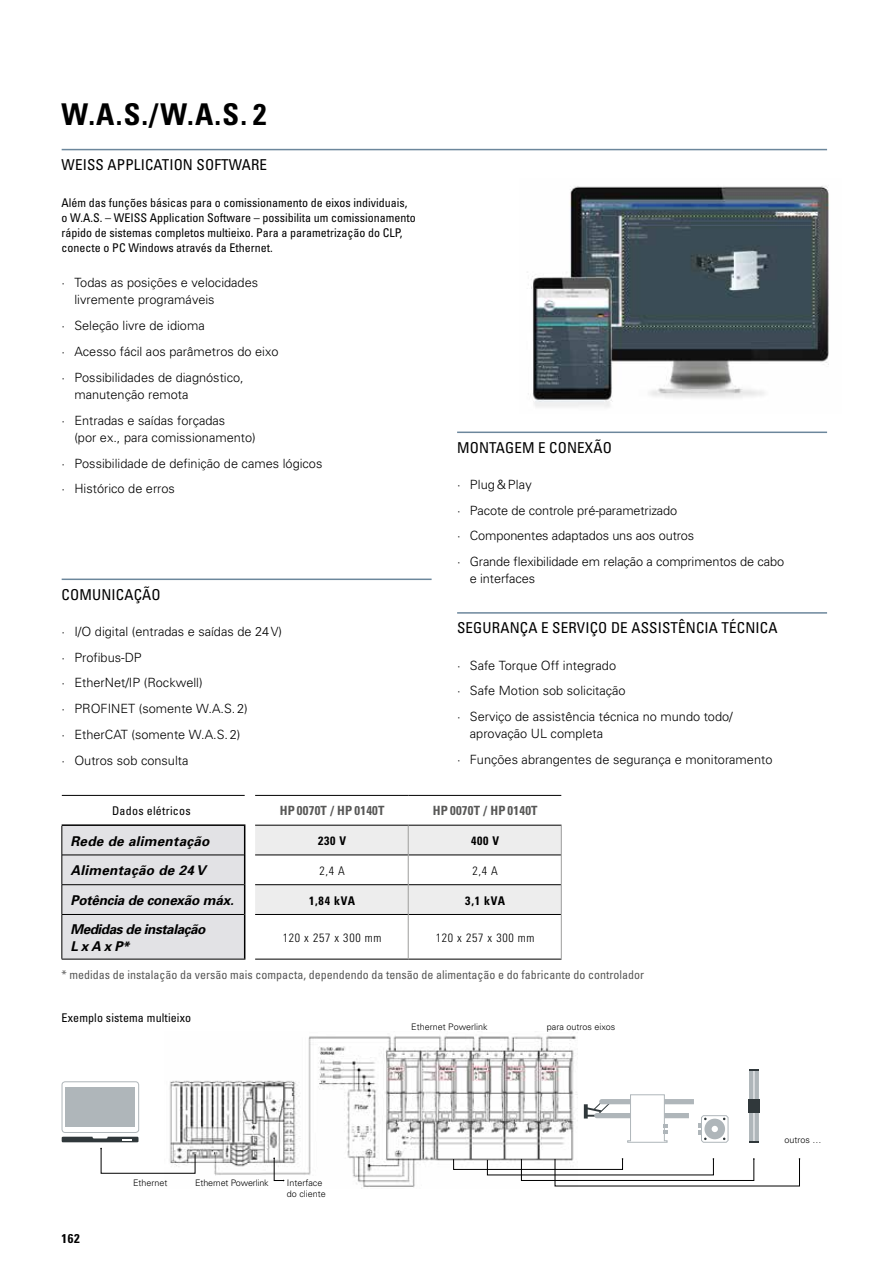
<style>
.page{position:relative;width:893px;height:1263px;background:#fff}
.page>*{position:absolute;margin:0;border:0;box-sizing:border-box;transform-origin:0 0}
.t1{font:700 condensed 30px "Univers";color:#000}
.t2{font:condensed 15px "Univers";letter-spacing:.01em;color:#000}
.t3{font:italic 700 13.5px/28.7px "Univers";letter-spacing:-.015em;color:#000}
.t4{font:italic 700 13.5px "Univers";letter-spacing:.02em;color:#000}
.t5{font:300 12.75px/25.8px "Univers";color:#000}
.t6{font:700 condensed 12.75px "Univers";letter-spacing:.02em;color:#575756}
.t7{font:700 condensed 12.75px "Univers";color:#000}
.t8{font:condensed 12px/15px "Univers";color:#000}
.t9{font:condensed 12px "Univers";color:#575756}
.t10{font:300 condensed 12px "Univers";letter-spacing:.06em;color:#000}
.t11{font:700 condensed 12px "Univers";letter-spacing:.06em;color:#000}
.t12{font:condensed 12px "Univers";letter-spacing:.02em;color:#000}
.t13{font:300 9px/10.5px "Univers";color:#000}
.t14{font:300 9px "Univers";letter-spacing:-.02em;color:#000}
</style>
<div class="page">
<img style="left:165px;top:1036px;width:413px;height:152px">
<img style="left:527px;top:186px;width:302px;height:221px">
<div style="left:748px;top:1099px;width:12px;height:14px;background:#30383b"></div>
<svg style="left:749px;top:1069px;width:10px;height:74px"></svg>
<svg style="left:584px;top:1094px;width:145px;height:49px"></svg>
<svg style="left:62px;top:1137px;width:76px;height:5px"></svg>
<div style="left:62px;top:1081px;width:77px;height:52px;border:1px solid #afb6ba;border-radius:3px"></div>
<div style="left:65px;top:1087px;width:70px;height:40px;background:#afb6ba"></div>
<svg style="left:100px;top:1148px;width:95px;height:25px"></svg>
<svg style="left:487px;top:1158px;width:227px;height:17px"></svg>
<div style="left:521px;top:1159px;width:233px;height:22px;border:1px solid #000"></div>
<svg style="left:273px;top:1157px;width:11px;height:24px"></svg>
<hr style="left:62px;top:149px;width:765px;height:1px;background:#6c879c">
<hr style="left:457px;top:432px;width:370px;height:1px;background:#6c879c">
<hr style="left:62px;top:578px;width:370px;height:2px;background:#6c879c">
<hr style="left:457px;top:612px;width:370px;height:2px;background:#6c879c">
<hr style="left:255px;top:795px;width:153px;height:1px;background:#000">
<hr style="left:408px;top:795px;width:153px;height:1px;background:#000">
<hr style="left:255px;top:914px;width:153px;height:1px;background:#000">
<hr style="left:408px;top:914px;width:153px;height:1px;background:#000">
<hr style="left:255px;top:959px;width:153px;height:1px;background:#000">
<hr style="left:408px;top:959px;width:153px;height:1px;background:#000">
<svg style="left:255px;top:825px;width:307px;height:89px"></svg>
<hr style="left:408px;top:914px;width:1px;height:45px;background:#9d9d9c">
<hr style="left:561px;top:914px;width:1px;height:45px;background:#9d9d9c">
<hr style="left:62px;top:795px;width:183px;height:1px;background:#000">
<hr style="left:62px;top:824px;width:183px;height:2px;background:#000">
<div style="left:62px;top:825px;width:183px;height:134px;background:#e2e2e5"></div>
<hr style="left:62px;top:914px;width:1px;height:45px;background:#000">
<hr style="left:62px;top:854px;width:182px;height:1px;background:#000">
<hr style="left:62px;top:884px;width:182px;height:1px;background:#000">
<hr style="left:62px;top:914px;width:182px;height:1px;background:#000">
<hr style="left:62px;top:959px;width:183px;height:1px;background:#000">
<h1 class="t1" style="left:62px;top:96px;width:206px">W.A.S./W.A.S. 2</h1>
<p class="t2" style="left:62px;top:155px;width:207px">WEISS APPLICATION SOFTWARE</p>
<p class="t8" style="left:62px;top:195px;width:356px">Além das funções básicas para o comissionamento de eixos individuais, o W.A.S. – WEISS Application Software – possibilita um comissionamento rápido de sistemas completos multieixo. Para a parametrização do CLP, conecte o PC Windows através da Ethernet.</p>
<p class="t5" style="left:74px;top:273px;width:185px;line-height:17.2px;text-indent:-13px">· Todas as posições e velocidades livremente programáveis</p>
<p class="t5" style="left:62px;top:312px;width:218px">· Seleção livre de idioma<br>· Acesso fácil aos parâmetros do eixo · Possibilidades de diagnóstico,</p>
<p class="t5" style="left:62px;top:381px;width:165px;text-indent:13px">manutenção remota<br>· Entradas e saídas forçadas</p>
<p class="t5" style="left:62px;top:424px;width:262px;text-indent:13px">(por ex., para comissionamento)<br>· Possibilidade de definição de cames lógicos · Histórico de erros</p>
<p class="t2" style="left:62px;top:585px;width:101px">COMUNICAÇÃO</p>
<p class="t2" style="left:457px;top:438px;width:156px">MONTAGEM E CONEXÃO</p>
<p class="t5" style="left:457px;top:471px;width:328px">· Plug &amp; Play<br>· Pacote de controle pré-parametrizado<br>· Componentes adaptados uns aos outros<br>· Grande flexibilidade em relação a comprimentos de cabo</p>
<p class="t5" style="left:470px;top:566px;width:67px">e interfaces</p>
<p class="t5" style="left:62px;top:618px;width:222px">· I/O digital (entradas e saídas de 24V) · Profibus-DP<br>· EtherNet/IP (Rockwell)<br>· PROFINET (somente W.A.S.2)<br>· EtherCAT (somente W.A.S.2)<br>· Outros sob consulta</p>
<p class="t2" style="left:457px;top:618px;width:322px">SEGURANÇA E SERVIÇO DE ASSISTÊNCIA TÉCNICA</p>
<p class="t5" style="left:457px;top:652px;width:277px">· Safe Torque Off integrado<br>· Safe Motion sob solicitação<br>· Serviço de assistência técnica no mundo todo/</p>
<p class="t5" style="left:457px;top:720px;width:317px;text-indent:13px">aprovação UL completa<br>· Funções abrangentes de segurança e monitoramento</p>
<p class="t6" style="left:280px;top:803px;width:106px">HP 0070T / HP 0140T</p>
<p class="t6" style="left:433px;top:803px;width:106px">HP 0070T / HP 0140T</p>
<p class="t11" style="left:318px;top:834px;width:30px">230 V</p>
<p class="t11" style="left:471px;top:834px;width:30px">400 V</p>
<p class="t10" style="left:319px;top:863px;width:27px">2,4 A</p>
<p class="t10" style="left:472px;top:863px;width:27px">2,4 A</p>
<p class="t11" style="left:309px;top:893px;width:47px">1,84 kVA</p>
<p class="t11" style="left:465px;top:893px;width:41px">3,1 kVA</p>
<p class="t10" style="left:283px;top:930px;width:100px">120 x 257 x 300 mm</p>
<p class="t10" style="left:436px;top:930px;width:100px">120 x 257 x 300 mm</p>
<p class="t12" style="left:112px;top:803px;width:80px">Dados elétricos</p>
<p class="t4" style="left:70px;top:832px;width:141px">Rede de alimentação</p>
<p class="t4" style="left:70px;top:862px;width:137px">Alimentação de 24 V</p>
<p class="t3" style="left:70px;top:885px;width:165px">Potência de conexão máx.<br>Medidas de instalação</p>
<p class="t3" style="left:70px;top:931px;width:61px">L x A x P*</p>
<p class="t9" style="left:62px;top:967px;width:584px">* medidas de instalação da versão mais compacta, dependendo da tensão de alimentação e do fabricante do controlador</p>
<p class="t8" style="left:62px;top:1010px;width:131px">Exemplo sistema multieixo</p>
<p class="t7" style="left:62px;top:1231px;width:20px">162</p>
<p class="t13" style="left:133px;top:1177px;width:36px">Ethernet</p>
<p class="t14" style="left:195px;top:1177px;width:75px">Ethernet Powerlink</p>
<p class="t13" style="left:287px;top:1177px;width:41px">Interface do cliente</p>
<p class="t13" style="left:411px;top:1021px;width:78px">Ethernet Powerlink</p>
<p class="t13" style="left:547px;top:1021px;width:70px">para outros eixos</p>
<p class="t13" style="left:784px;top:1134px;width:39px">outros …</p>
</div>
